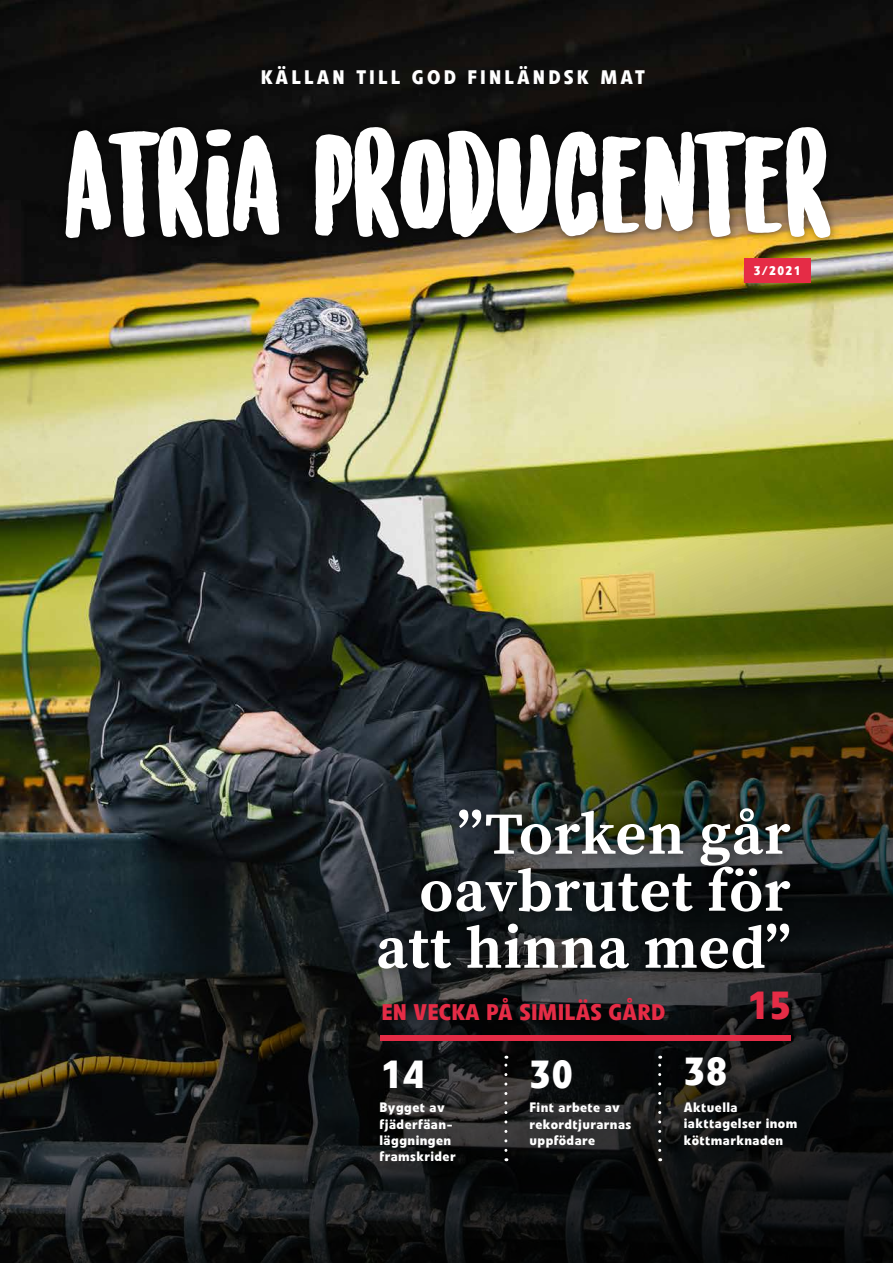
<style>
.page{position:relative;width:893px;height:1263px;background:#fff}
.page>*{position:absolute;margin:0;border:0;box-sizing:border-box;transform-origin:0 0}
.t1{font:700 59.7px/57px "Source Serif Pro";letter-spacing:.01em;color:#fff;text-align:right}
.t2{font:700 39px "Veto Com";color:#fff}
.t3{font:700 39px "Veto Com";color:#e52c46}
.t4{font:700 22.5px "Veto Com";letter-spacing:.01em;color:#e52c46}
.t5{font:700 19.5px "Veto Com";letter-spacing:.16em;color:#fff}
.t6{font:700 13.65px/16.4px "Veto Com";letter-spacing:.03em;color:#fff}
.t7{font:700 12.45px "Veto Com";color:#fff}
</style>
<div class="page">
<img style="left:0;top:0;width:893px;height:375px">
<img style="left:0;top:375px;width:893px;height:888px">
<div style="left:744px;top:258px;width:66px;height:25px;background:#e52c46"></div>
<div style="left:365px;top:795px;width:438px;height:187px;background:#000;opacity:.7"></div>
<div style="left:366px;top:1085px;width:110px;height:95px;background:#000;opacity:.4"></div>
<div style="left:516px;top:1085px;width:136px;height:80px;background:#000;opacity:.4"></div>
<div style="left:670px;top:1085px;width:149px;height:78px;background:#000;opacity:.4"></div>
<div style="left:371px;top:1042px;width:75px;height:63px;background:#000;opacity:.4"></div>
<div style="left:518px;top:1042px;width:76px;height:64px;background:#000;opacity:.4"></div>
<div style="left:672px;top:1039px;width:76px;height:65px;background:#000;opacity:.4"></div>
<svg style="left:504px;top:1056px;width:3px;height:94px"></svg>
<svg style="left:658px;top:1056px;width:3px;height:94px"></svg>
<div style="left:381px;top:1035px;width:410px;height:5px;background:#e52c46"></div>
<div style="left:57px;top:118px;width:782px;height:129px;background:#000;opacity:.5"></div>
<svg style="left:66px;top:127px;width:764px;height:111px"></svg>
<h3 class="t5" style="left:261px;top:65px;width:386px">KÄLLAN TILL GOD FINLÄNDSK MAT</h3>
<p class="t7" style="left:754px;top:263px;width:48px">3/2021</p>
<h1 class="t1" style="left:376px;top:808px;width:417px">”Torken går oavbrutet för att hinna med”</h1>
<h3 class="t4" style="left:381px;top:997px;width:286px">EN VECKA PÅ SIMILÄS GÅRD</h3>
<h2 class="t3" style="left:747px;top:981px;width:45px">15</h2>
<h2 class="t2" style="left:381px;top:1049px;width:45px">14</h2>
<h2 class="t2" style="left:530px;top:1049px;width:45px">30</h2>
<h2 class="t2" style="left:684px;top:1047px;width:45px">38</h2>
<p class="t6" style="left:379px;top:1099px;width:78px">Bygget av fjäderfäan&shy;läggningen framskrider</p>
<p class="t6" style="left:529px;top:1099px;width:103px">Fint arbete av rekordtjurarnas uppfödare</p>
<p class="t6" style="left:684px;top:1099px;width:115px">Aktuella iakttagelser inom köttmarknaden</p>
</div>
